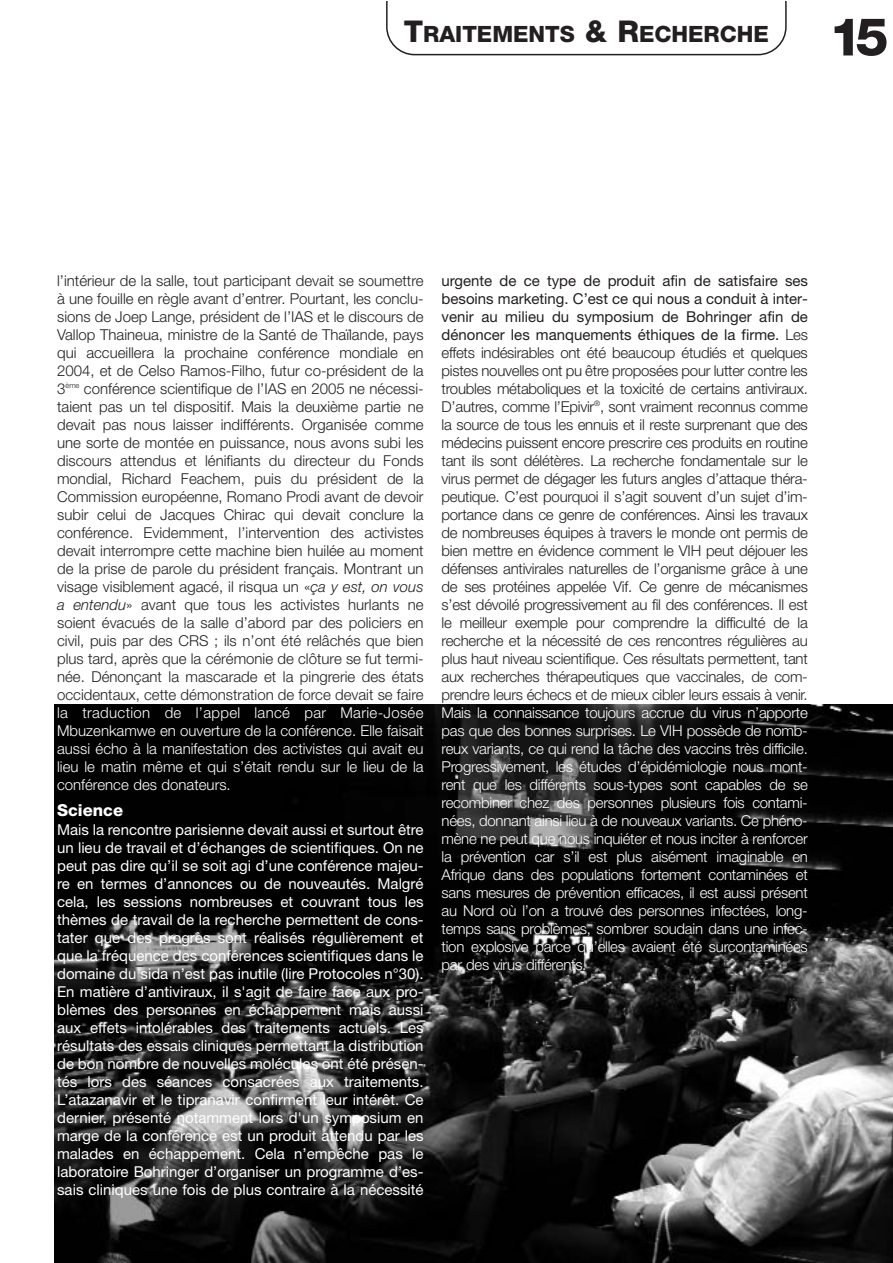
<style>
.page{position:relative;width:893px;height:1263px;background:#fff}
.page>*{position:absolute;margin:0;border:0;box-sizing:border-box;transform-origin:0 0}
.t1{font:800 52.5px "Helvetica Neue";color:#231f20}
.t2{font:800 22.5px "Helvetica Neue";color:#231f20}
.t3{font:800 16.5px "Helvetica Neue";color:#fff}
.t4{font:300 15px/18px "Helvetica Neue";letter-spacing:-.015em;color:#231f20;text-align:justify}
.t5{font:15px/18px "Helvetica Neue";color:#fff;text-align:justify}
.t6{font:300 15px/18px "Helvetica Neue";letter-spacing:-.015em;color:#fff;text-align:justify}
.s1{font-size:30px}
.s2{font-style:italic}
.s3{font-weight:400}
</style>
<div class="page">
<img style="left:54px;top:705px;width:838px;height:558px">
<svg style="left:386px;top:1px;width:401px;height:54px"></svg>
<h2 class="t2" style="left:404px;top:25px;width:367px"><span class="s1">T</span>RAITEMENTS <span class="s1">&amp; R</span>ECHERCHE</h2>
<h1 class="t1" style="left:829px;top:18px;width:61px">15</h1>
<p class="t4" style="left:57px;top:273px;width:368px">l’intérieur de la salle, tout participant devait se soumettre à une fouille en règle avant d’entrer. Pourtant, les conclu&shy;sions de Joep Lange, président de l’IAS et le discours de Vallop Thaineua, ministre de la Santé de Thaïlande, pays qui accueillera la prochaine conférence mondiale en 2004, et de Celso Ramos-Filho, futur co-président de la 3<sup>ème</sup> conférence scientifique de l’IAS en 2005 ne nécessi&shy;taient pas un tel dispositif. Mais la deuxième partie ne devait pas nous laisser indifférents. Organisée comme une sorte de montée en puissance, nous avons subi les discours attendus et lénifiants du directeur du Fonds mondial, Richard Feachem, puis du président de la Commission européenne, Romano Prodi avant de devoir subir celui de Jacques Chirac qui devait conclure la conférence. Evidemment, l’intervention des activistes devait interrompre cette machine bien huilée au moment de la prise de parole du président français. Montrant un visage visiblement agacé, il risqua un «<span class="s2">ça y est, on vous a entendu</span>» avant que tous les activistes hurlants ne soient évacués de la salle d’abord par des policiers en civil, puis par des CRS ; ils n’ont été relâchés que bien plus tard, après que la cérémonie de clôture se fut termi&shy;née. Dénonçant la mascarade et la pingrerie des états occidentaux, cette démonstration de force devait se faire</p>
<p class="t6" style="left:57px;top:705px;width:368px">la traduction de l’appel lancé par Marie-Josée Mbuzenkamwe en ouverture de la conférence. Elle faisait aussi écho à la manifestation des activistes qui avait eu lieu le matin même et qui s’était rendu sur le lieu de la conférence des donateurs.</p>
<p class="t3" style="left:57px;top:805px;width:67px">Science</p>
<p class="t5" style="left:57px;top:822px;width:368px">Mais la rencontre parisienne devait aussi et surtout être un lieu de travail et d’échanges de scientifiques. On ne peut pas dire qu’il se soit agi d’une conférence majeu&shy;re en termes d’annonces ou de nouveautés. Malgré cela, les sessions nombreuses et couvrant tous les thèmes de travail de la recherche permettent de cons&shy;tater que des progrès sont réalisés régulièrement et que la fréquence des conférences scientifiques dans le domaine du sida n’est pas inutile (lire Protocoles n°30).<br>En matière d’antiviraux, il s'agit de faire face aux pro&shy;blèmes des personnes en échappement mais aussi aux effets intolérables des traitements actuels. Les résultats des essais cliniques permettant la distribution de bon nombre de nouvelles molécules ont été présen&shy;tés lors des séances consacrées aux traitements.<br>L’atazanavir et le tipranavir confirment leur intérêt. Ce dernier, présenté notamment lors d'un symposium en marge de la conférence est un produit attendu par les malades en échappement. Cela n’empêche pas le laboratoire Bohringer d’organiser un programme d’es&shy;sais cliniques une fois de plus contraire à la nécessité</p>
<p class="t4" style="left:442px;top:273px;width:368px"><span class="s3">urgente de ce type de produit afin de satisfaire ses besoins marketing. C’est ce qui nous a conduit à inter&shy;venir au milieu du symposium de Bohringer afin de dénoncer les manquements éthiques de la firme.</span> Les effets indésirables ont été beaucoup étudiés et quelques pistes nouvelles ont pu être proposées pour lutter contre les troubles métaboliques et la toxicité de certains antiviraux.<br>D’autres, comme l’Epivir<sup>®</sup>, sont vraiment reconnus comme la source de tous les ennuis et il reste surprenant que des médecins puissent encore prescrire ces produits en routine tant ils sont délétères. La recherche fondamentale sur le virus permet de dégager les futurs angles d’attaque théra&shy;peutique. C’est pourquoi il s’agit souvent d’un sujet d’im&shy;portance dans ce genre de conférences. Ainsi les travaux de nombreuses équipes à travers le monde ont permis de bien mettre en évidence comment le VIH peut déjouer les défenses antivirales naturelles de l’organisme grâce à une de ses protéines appelée Vif. Ce genre de mécanismes s’est dévoilé progressivement au fil des conférences. Il est le meilleur exemple pour comprendre la difficulté de la recherche et la nécessité de ces rencontres régulières au plus haut niveau scientifique. Ces résultats permettent, tant aux recherches thérapeutiques que vaccinales, de com&shy;prendre leurs échecs et de mieux cibler leurs essais à venir.</p>
<p class="t6" style="left:442px;top:705px;width:368px">Mais la connaissance toujours accrue du virus n’apporte pas que des bonnes surprises. Le VIH possède de nomb&shy;reux variants, ce qui rend la tâche des vaccins très difficile.<br>Progressivement, les études d’épidémiologie nous mont&shy;rent que les différents sous-types sont capables de se recombiner chez des personnes plusieurs fois contami&shy;nées, donnant ainsi lieu à de nouveaux variants. Ce phéno&shy;mène ne peut que nous inquiéter et nous inciter à renforcer la prévention car s’il est plus aisément imaginable en Afrique dans des populations fortement contaminées et sans mesures de prévention efficaces, il est aussi présent au Nord où l’on a trouvé des personnes infectées, long&shy;temps sans problèmes, sombrer soudain dans une infec&shy;tion explosive parce qu’elles avaient été surcontaminées par des virus différents.</p>
</div>
